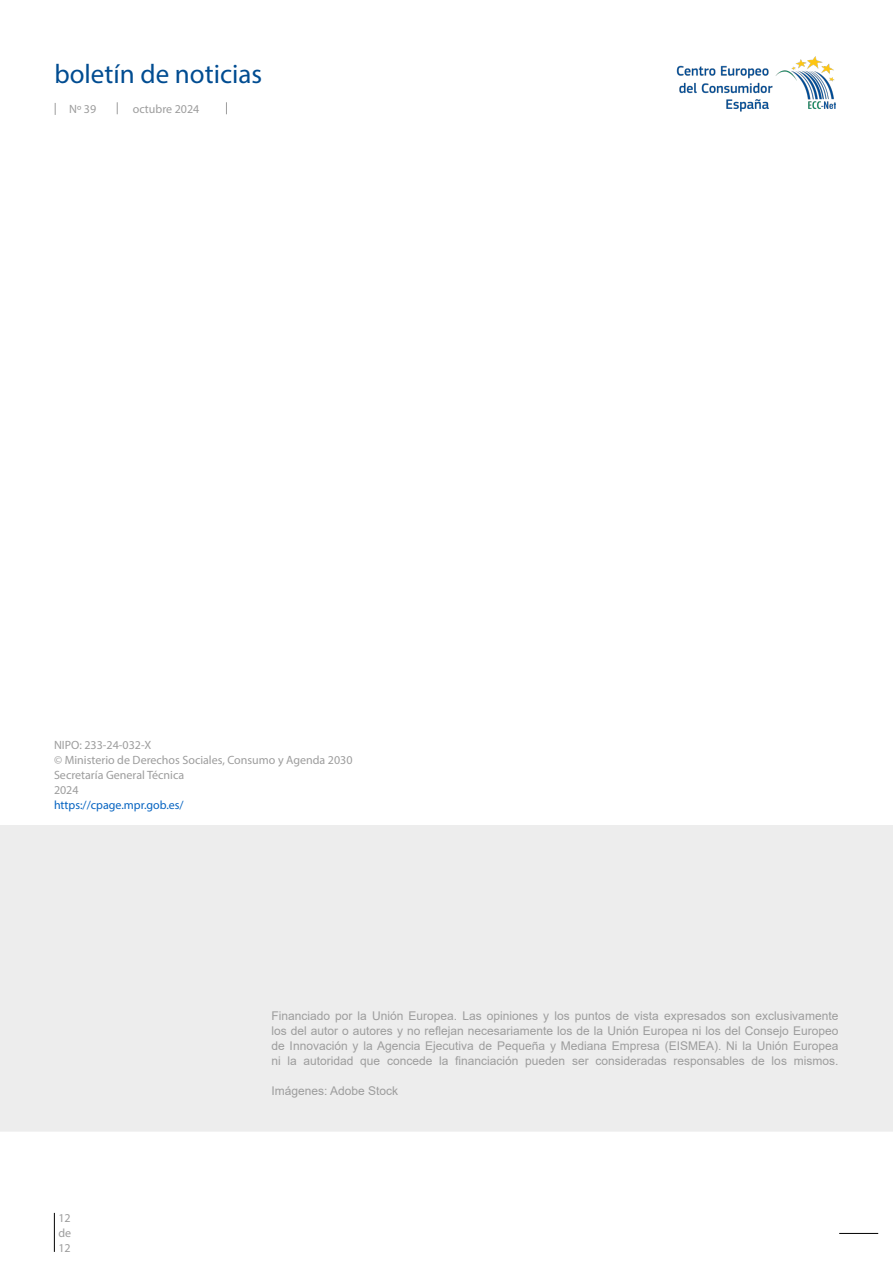
<style>
.page{position:relative;width:893px;height:1263px;background:#fff}
.page>*{position:absolute;margin:0;border:0;box-sizing:border-box;transform-origin:0 0}
.t1{font:27px "Myriad Pro";color:#004c91}
.t2{font:12px/15px "Arial";color:#9d9d9d;text-align:justify}
.t3{font:12px/15px "Myriad Pro";color:#9d9d9d;text-align:justify}
.t4{font:12px "Myriad Pro";color:#0563c1}
</style>
<div class="page">
<svg style="left:55px;top:103px;width:1px;height:12px"></svg>
<svg style="left:117px;top:102px;width:1px;height:12px"></svg>
<svg style="left:226px;top:102px;width:1px;height:12px"></svg>
<hr style="left:839px;top:1233px;width:39px;height:1px;background:#000">
<img style="left:676px;top:56px;width:159px;height:56px">
<hr style="left:54px;top:1213px;width:1px;height:39px;background:#000">
<div style="left:0;top:825px;width:893px;height:307px;background:#ededed"></div>
<h1 class="t1" style="left:54px;top:57px;width:209px">boletín de noticias</h1>
<p class="t3" style="left:69px;top:102px;width:29px">Nº 39</p>
<p class="t3" style="left:133px;top:101px;width:68px">octubre 2024</p>
<p class="t3" style="left:54px;top:737px;width:300px;text-align:left">NIPO: 233-24-032-X<br>© Ministerio de Derechos Sociales, Consumo y Agenda 2030<br>Secretaría General Técnica<br>2024</p>
<p class="t4" style="left:54px;top:798px;width:131px">https://cpage.mpr.gob.es/</p>
<p class="t3" style="left:58px;top:1210px;width:14px">12 de 12</p>
<p class="t2" style="left:271px;top:1008px;width:568px">Financiado por la Unión Europea. Las opiniones y los puntos de vista expresados son exclusivamente los del autor o autores y no reflejan necesariamente los de la Unión Europea ni los del Consejo Europeo de Innovación y la Agencia Ejecutiva de Pequeña y Mediana Empresa (EISMEA). Ni la Unión Europea ni la autoridad que concede la financiación pueden ser consideradas responsables de los mismos.</p>
<p class="t2" style="left:271px;top:1083px;width:128px">Imágenes: Adobe Stock</p>
</div>
